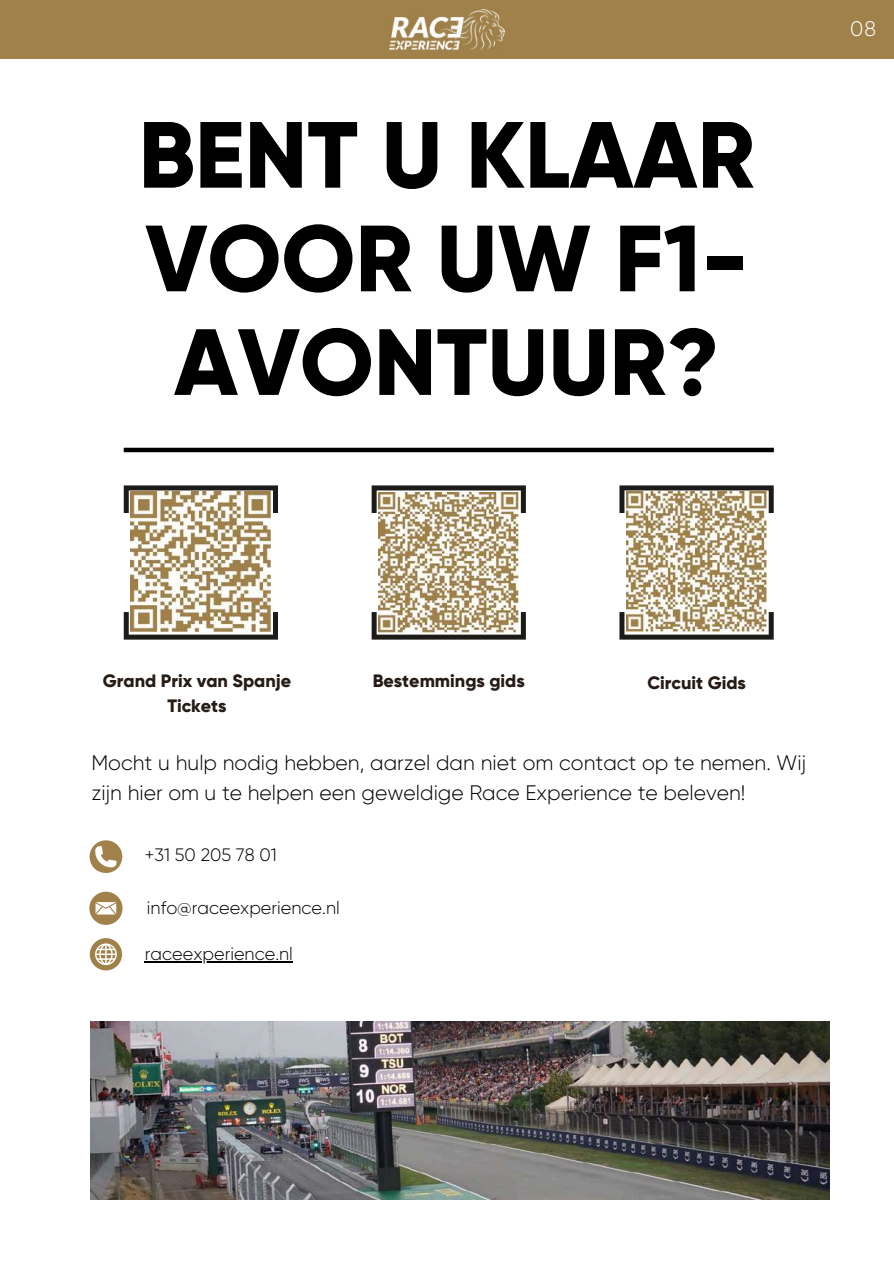
<style>
.page{position:relative;width:894px;height:1264px;background:#fff}
.page>*{position:absolute;margin:0;border:0;box-sizing:border-box;transform-origin:0 0}
.t1{font:800 93.75px/103.5px "Gilroy";color:#000;text-align:center}
.t2{font:300 21px/29.2px "Gilroy";color:#000}
.t3{font:300 21px "Gilroy";color:#fff}
.t4{font:800 18px/24.8px "Gilroy";color:#261b15;text-align:center}
.t5{font:300 18px "Gilroy";color:#000}
</style>
<div class="page">
<div style="left:0;top:0;width:893px;height:59px;background:#a0814a"></div>
<img style="left:389px;top:9px;width:115px;height:41px">
<hr style="left:124px;top:448px;width:649px;height:4px;background:#000001">
<svg style="left:124px;top:485px;width:154px;height:154px"></svg>
<svg style="left:371px;top:485px;width:154px;height:154px"></svg>
<svg style="left:619px;top:485px;width:154px;height:154px"></svg>
<img style="left:90px;top:1021px;width:738px;height:178px">
<svg style="left:90px;top:840px;width:32px;height:33px"></svg>
<svg style="left:89px;top:891px;width:33px;height:33px"></svg>
<svg style="left:90px;top:938px;width:32px;height:32px"></svg>
<hr style="left:145px;top:961px;width:148px;height:1px;background:#000">
<img style="left:131px;top:492px;width:140px;height:139px">
<img style="left:379px;top:492px;width:139px;height:140px">
<img style="left:626px;top:492px;width:140px;height:139px">
<h1 class="t1" style="left:138px;top:104px;width:618px">BENT U KLAAR<br>VOOR UW F1-<br>AVONTUUR?</h1>
<p class="t3" style="left:849px;top:16px;width:27px">08</p>
<p class="t4" style="left:103px;top:669px;width:190px">Grand Prix van Spanje<br>Tickets</p>
<p class="t4" style="left:372px;top:669px;width:154px">Bestemmings gids</p>
<p class="t4" style="left:647px;top:670px;width:100px">Circuit Gids</p>
<p class="t2" style="left:91px;top:748px;width:716px">Mocht u hulp nodig hebben, aarzel dan niet om contact op te nemen. Wij zijn hier om u te helpen een geweldige Race Experience te beleven!</p>
<p class="t5" style="left:145px;top:844px;width:133px">+31 50 205 78 01</p>
<p class="t5" style="left:147px;top:897px;width:194px">info@raceexperience.nl</p>
<p class="t5" style="left:145px;top:943px;width:149px">raceexperience.nl</p>
</div>
